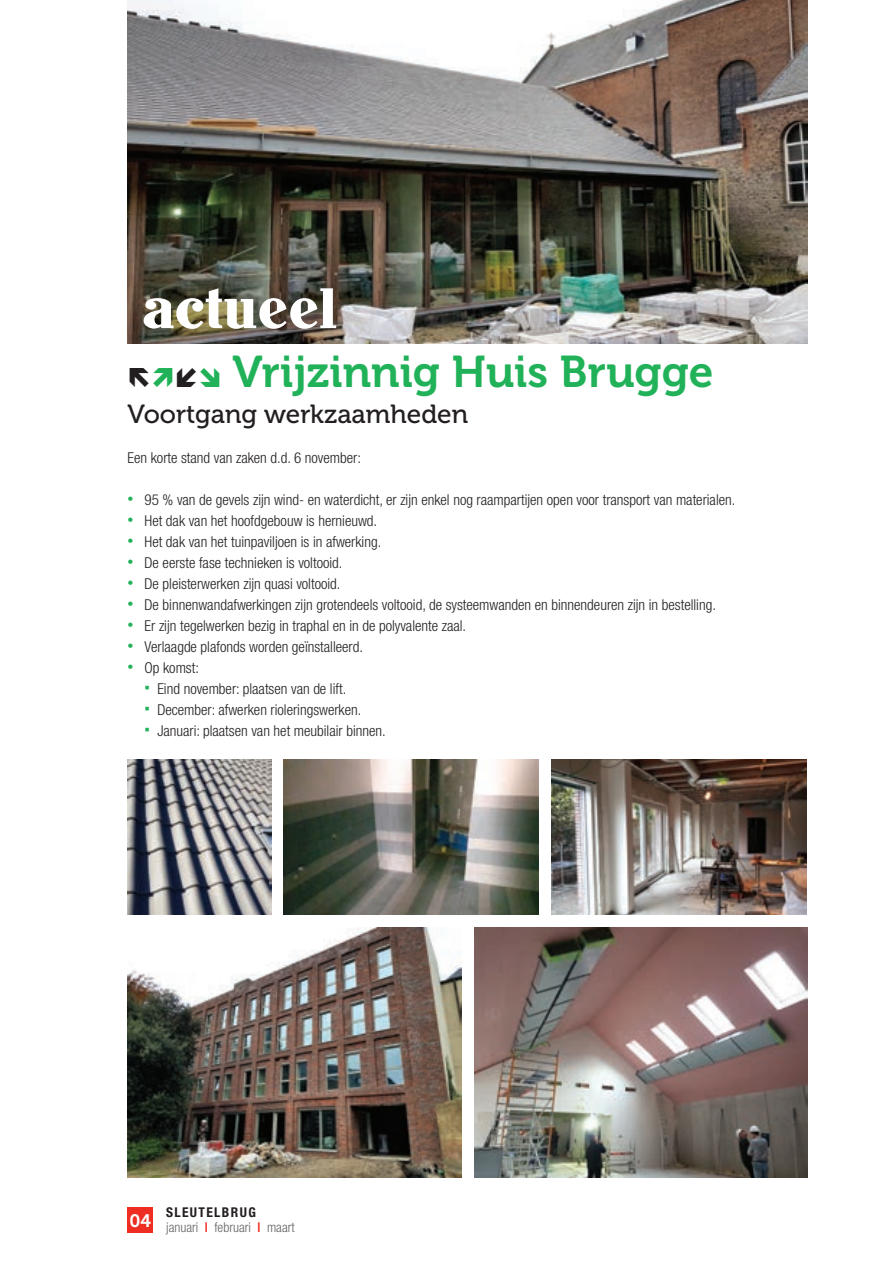
<style>
.page{position:relative;width:893px;height:1263px;background:#fff}
.page>*{position:absolute;margin:0;border:0;box-sizing:border-box;transform-origin:0 0}
.t1{font:500 56.85px "John Hancock CP";color:#fff}
.t2{font:44.25px "Museo 700";color:#21b259}
.t3{font:26.25px "Museo 500";color:#231f20}
.t4{font:18px "Museo 700";color:#fff}
.t5{font:300 condensed 15px "Helvetica Neue LT Std";color:#231f20}
.t6{font:300 condensed 13.5px/15px "Helvetica Neue LT Std";color:#636366}
.s1{font-size:12px;color:#21b259}
.s2{color:#21b259}
.s3{font-weight:700;color:#231f20}
.s4{font-weight:500;color:#ee2e22}
</style>
<div class="page">
<div style="left:128px;top:1208px;width:25px;height:25px;background:#ee2e22"></div>
<img style="left:128px;top:0;width:680px;height:343px">
<img style="left:128px;top:760px;width:143px;height:155px">
<img style="left:284px;top:760px;width:255px;height:155px">
<img style="left:552px;top:760px;width:255px;height:155px">
<img style="left:128px;top:927px;width:333px;height:251px">
<img style="left:474px;top:927px;width:334px;height:251px">
<p class="t1" style="left:142px;top:277px;width:197px">actueel</p>
<p class="t2" style="left:233px;top:347px;width:482px">Vrijzinnig Huis Brugge</p>
<p class="t3" style="left:128px;top:400px;width:342px">Voortgang werkzaamheden</p>
<p class="t5" style="left:128px;top:449px;width:235px">Een korte stand van zaken d.d. 6 november:</p>
<p class="t5" style="left:128px;top:491px;width:609px"><span class="s1">•</span> 95 % van de gevels zijn wind- en waterdicht, er zijn enkel nog raampartijen open voor transport van materialen.</p>
<p class="t5" style="left:128px;top:512px;width:251px"><span class="s1">•</span> Het dak van het hoofdgebouw is hernieuwd.</p>
<p class="t5" style="left:128px;top:533px;width:255px"><span class="s1">•</span> Het dak van het tuinpaviljoen is in afwerking.</p>
<p class="t5" style="left:128px;top:554px;width:216px"><span class="s1">•</span> De eerste fase technieken is voltooid.</p>
<p class="t5" style="left:128px;top:575px;width:214px"><span class="s1">•</span> De pleisterwerken zijn quasi voltooid.</p>
<p class="t5" style="left:128px;top:596px;width:590px"><span class="s1">•</span> De binnenwandafwerkingen zijn grotendeels voltooid, de systeemwanden en binnendeuren zijn in bestelling.</p>
<p class="t5" style="left:128px;top:617px;width:340px"><span class="s1">•</span> Er zijn tegelwerken bezig in traphal en in de polyvalente zaal.</p>
<p class="t5" style="left:128px;top:638px;width:237px"><span class="s1">•</span> Verlaagde plafonds worden geïnstalleerd.</p>
<p class="t5" style="left:128px;top:659px;width:73px"><span class="s1">•</span> Op komst:</p>
<p class="t5" style="left:145px;top:680px;width:203px"><span class="s2">▪</span> Eind november: plaatsen van de lift.</p>
<p class="t5" style="left:145px;top:701px;width:218px"><span class="s2">▪</span> December: afwerken rioleringswerken.</p>
<p class="t5" style="left:145px;top:722px;width:243px"><span class="s2">▪</span> Januari: plaatsen van het meubilair binnen.</p>
<p class="t4" style="left:130px;top:1211px;width:23px">04</p>
<p class="t6" style="left:166px;top:1205px;width:130px"><span class="s3">SLEUTELBRUG<br></span>januari <span class="s4">I</span> februari <span class="s4">I</span> maart</p>
</div>
